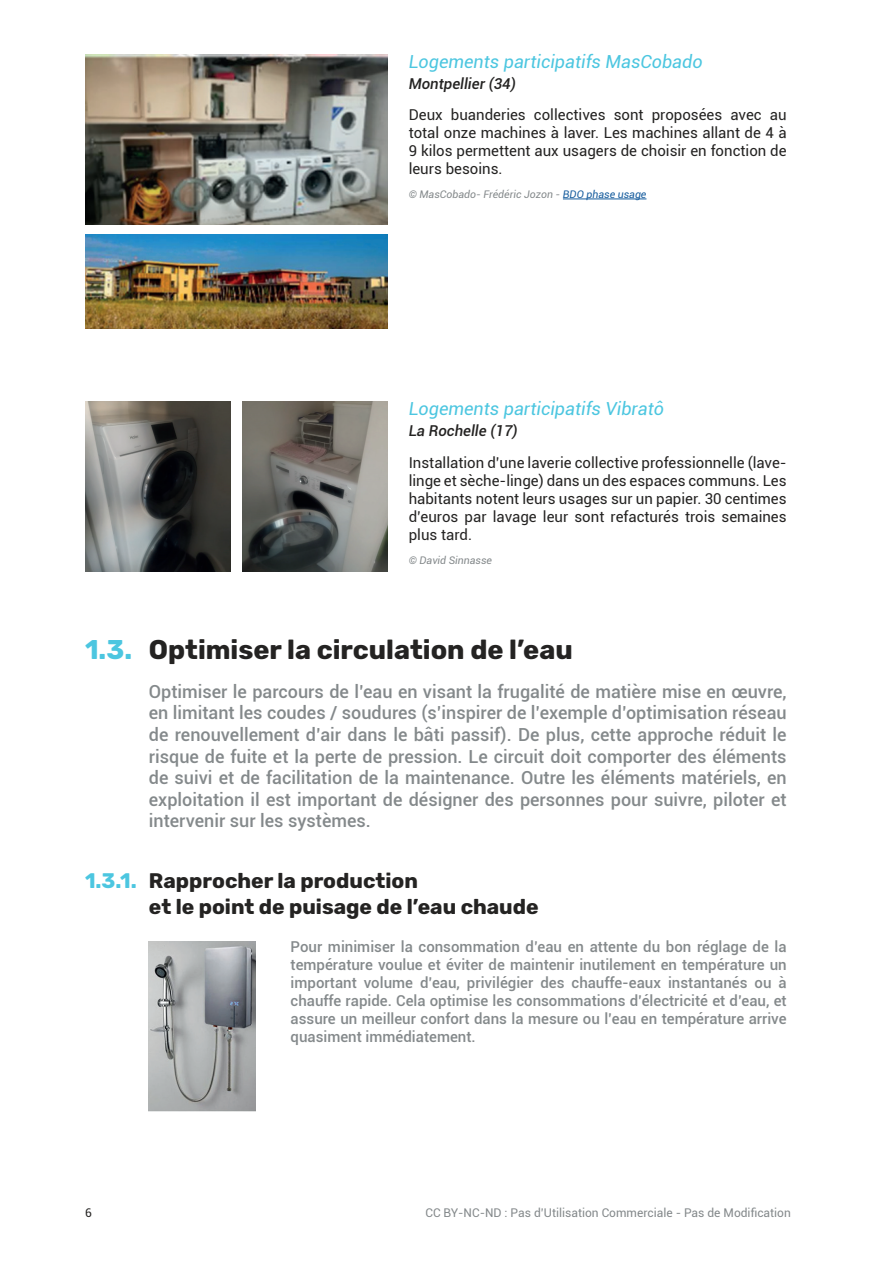
<style>
.page{position:relative;width:893px;height:1263px;background:#fff}
.page>*{position:absolute;margin:0;border:0;box-sizing:border-box;transform-origin:0 0}
.t1{font:700 27px "Rubik";color:#242322}
.t2{font:700 27px "Rubik";color:#4cc6e0}
.t3{font:700 21px/25.2px "Rubik";color:#242322}
.t4{font:700 21px "Rubik";color:#4cc6e0}
.t5{font:500 18px/21.6px "Roboto";color:#84898b;text-align:justify}
.t6{font:italic 18px "Roboto";color:#4cc6e0}
.t7{font:15px/18px "Roboto";color:#242322;text-align:justify}
.t8{font:500 15px/18px "Roboto";color:#84898b;text-align:justify}
.t9{font:italic 500 15px "Roboto";color:#242322}
.t10{font:12px "Roboto";color:#84898b}
.t11{font:12px "Roboto";color:#242322}
.t12{font:italic 10.5px "Roboto";color:#84898b}
.s1{color:#175d9e}
</style>
<div class="page">
<img style="left:85px;top:54px;width:302px;height:170px">
<img style="left:85px;top:234px;width:302px;height:95px">
<img style="left:85px;top:401px;width:145px;height:170px">
<img style="left:243px;top:401px;width:144px;height:170px">
<img style="left:149px;top:941px;width:106px;height:170px">
<hr style="left:563px;top:199px;width:83px;height:1px;background:#175d9e">
<p class="t6" style="left:409px;top:48px;width:295px">Logements participatifs MasCobado</p>
<p class="t9" style="left:409px;top:73px;width:109px">Montpellier (34)</p>
<p class="t7" style="left:409px;top:105px;width:379px">Deux buanderies collectives sont proposées avec au total onze machines à laver. Les machines allant de 4 à 9 kilos permettent aux usagers de choisir en fonction de leurs besoins.</p>
<p class="t12" style="left:409px;top:187px;width:239px">© MasCobado- Frédéric Jozon - <span class="s1">BDO phase usage</span></p>
<p class="t6" style="left:409px;top:396px;width:257px">Logements participatifs Vibratô</p>
<p class="t9" style="left:409px;top:420px;width:110px">La Rochelle (17)</p>
<p class="t7" style="left:409px;top:453px;width:379px">Installation d’une laverie collective professionnelle (lave&shy;linge et sèche-linge) dans un des espaces communs. Les habitants notent leurs usages sur un papier. 30 centimes d’euros par lavage leur sont refacturés trois semaines plus tard.</p>
<p class="t12" style="left:409px;top:553px;width:85px">© David Sinnasse</p>
<h1 class="t2" style="left:85px;top:634px;width:49px">1.3.</h1>
<h1 class="t1" style="left:149px;top:634px;width:425px">Optimiser la circulation de l’eau</h1>
<p class="t5" style="left:149px;top:680px;width:639px">Optimiser le parcours de l’eau en visant la frugalité de matière mise en œuvre, en limitant les coudes / soudures (s’inspirer de l’exemple d’optimisation réseau de renouvellement d’air dans le bâti passif). De plus, cette approche réduit le risque de fuite et la perte de pression. Le circuit doit comporter des éléments de suivi et de facilitation de la maintenance. Outre les éléments matériels, en exploitation il est important de désigner des personnes pour suivre, piloter et intervenir sur les systèmes.</p>
<p class="t4" style="left:85px;top:869px;width:53px">1.3.1.</p>
<p class="t3" style="left:149px;top:869px;width:391px">Rapprocher la production<br>et le point de puisage de l’eau chaude</p>
<p class="t8" style="left:291px;top:937px;width:498px">Pour minimiser la consommation d’eau en attente du bon réglage de la température voulue et éviter de maintenir inutilement en température un important volume d’eau, privilégier des chauffe-eaux instantanés ou à chauffe rapide. Cela optimise les consommations d’électricité et d’eau, et assure un meilleur confort dans la mesure ou l’eau en température arrive quasiment immédiatement.</p>
<p class="t11" style="left:85px;top:1204px;width:8px">6</p>
<p class="t10" style="left:425px;top:1204px;width:367px">CC BY-NC-ND : Pas d’Utilisation Commerciale - Pas de Modification</p>
</div>
